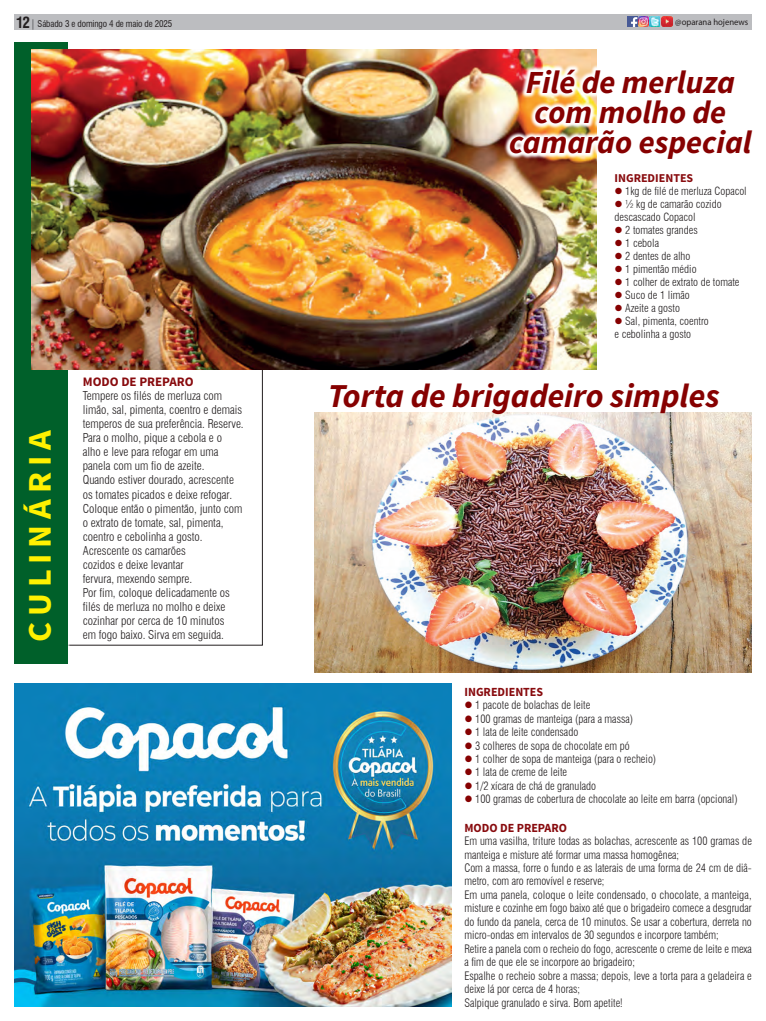
<style>
.page{position:relative;width:766px;height:1021px;background:#fff}
.page>*{position:absolute;margin:0;border:0;box-sizing:border-box;transform-origin:0 0}
.titulo_culinaria{font:italic 700 33.5px "Source Sans Pro";color:#860101}
.titulo_nsr{font:700 33.1px "Source Sans Pro";color:#fff101;scale:1.04 1}
.TEXTO_ESSE{font:italic 700 32.2px/29.9px "Source Sans Pro";color:#860101;text-align:center}
.t1{font:700 condensed 15px "Swiss 721 BT";color:#231f20}
.INGREDIENTES{font:700 13px "Source Sans Pro";color:#880b0e}
.INGREDIENTES-2{font:700 12.4px "Source Sans Pro";color:#880b0e}
.INGREDIENTES-3{font:700 12px "Source Sans Pro";color:#880b0e}
.Texto_Principal{font:300 condensed 11.9px/14px "Swiss 721 BT";color:#231f20}
.Texto_Principal-2{font:300 condensed 11.4px/13.4px "Swiss 721 BT";color:#231f20}
.Texto_Principal-3{font:300 condensed 11px/13px "Swiss 721 BT";color:#231f20}
.t2{font:condensed 9px "Swiss 721 BT";letter-spacing:-.01em;color:#231f20}
.t3{font:9px "Myriad Pro";color:#231f20;scale:.96 1}
.s1{color:#860101}
</style>
<div class="page">
<svg style="left:67px;top:42px;width:3px;height:622px"></svg>
<div style="left:14px;top:42px;width:53px;height:622px;background:#00602a"></div>
<img style="left:14px;top:683px;width:437px;height:323px">
<div style="left:14px;top:14px;width:737px;height:16px;background:#bcbdc0"></div>
<svg style="left:627px;top:17px;width:45px;height:10px"></svg>
<img style="left:31px;top:49px;width:565px;height:320px">
<img style="left:314px;top:413px;width:437px;height:259px">
<img style="left:504px;top:64px;width:93px;height:101px">
<p class="t1" style="left:16px;top:14px;width:15px">12</p>
<p class="t2" style="left:38px;top:19px;width:136px">Sábado 3 e domingo 4 de maio de 2025</p>
<p class="t3" style="left:675px;top:16px;width:77px">@oparana hojenews</p>
<p class="TEXTO_ESSE" style="left:509px;top:67px;width:244px">Filé de merluza com molho de camarão especial</p>
<p class="titulo_nsr" style="left:19px;top:641px;width:205px;rotate:-90deg">C U L I N Á R I A</p>
<p class="INGREDIENTES" style="left:83px;top:373px;width:112px">MODO DE PREPARO</p>
<p class="Texto_Principal" style="left:83px;top:389px;width:162px">Tempere os filés de merluza com limão, sal, pimenta, coentro e demais temperos de sua preferência. Reserve.</p>
<p class="Texto_Principal" style="left:83px;top:431px;width:141px">Para o molho, pique a cebola e o alho e leve para refogar em uma panela com um fio de azeite.</p>
<p class="Texto_Principal" style="left:83px;top:473px;width:161px">Quando estiver dourado, acrescente os tomates picados e deixe refogar.<br>Coloque então o pimentão, junto com o extrato de tomate, sal, pimenta, coentro e cebolinha a gosto.</p>
<p class="Texto_Principal" style="left:83px;top:543px;width:111px">Acrescente os camarões cozidos e deixe levantar fervura, mexendo sempre.</p>
<p class="Texto_Principal" style="left:83px;top:585px;width:148px">Por fim, coloque delicadamente os filés de merluza no molho e deixe cozinhar por cerca de 10 minutos em fogo baixo. Sirva em seguida.</p>
<p class="INGREDIENTES-3" style="left:614px;top:171px;width:80px">INGREDIENTES</p>
<p class="Texto_Principal-3" style="left:614px;top:185px;width:134px"><span class="s1">●</span> 1kg de filé de merluza Copacol</p>
<p class="Texto_Principal-3" style="left:614px;top:198px;width:109px"><span class="s1">●</span> ½ kg de camarão cozido descascado Copacol</p>
<p class="Texto_Principal-3" style="left:614px;top:224px;width:85px"><span class="s1">●</span> 2 tomates grandes</p>
<p class="Texto_Principal-3" style="left:614px;top:237px;width:46px"><span class="s1">●</span> 1 cebola</p>
<p class="Texto_Principal-3" style="left:614px;top:250px;width:77px"><span class="s1">●</span> 2 dentes de alho</p>
<p class="Texto_Principal-3" style="left:614px;top:263px;width:84px"><span class="s1">●</span> 1 pimentão médio</p>
<p class="Texto_Principal-3" style="left:614px;top:276px;width:126px"><span class="s1">●</span> 1 colher de extrato de tomate</p>
<p class="Texto_Principal-3" style="left:614px;top:289px;width:77px"><span class="s1">●</span> Suco de 1 limão</p>
<p class="Texto_Principal-3" style="left:614px;top:302px;width:67px"><span class="s1">●</span> Azeite a gosto</p>
<p class="Texto_Principal-3" style="left:614px;top:315px;width:96px"><span class="s1">●</span> Sal, pimenta, coentro e cebolinha a gosto</p>
<p class="titulo_culinaria" style="left:328px;top:374px;width:393px">Torta de brigadeiro simples</p>
<p class="INGREDIENTES-2" style="left:464px;top:683px;width:80px">INGREDIENTES</p>
<p class="Texto_Principal-2" style="left:464px;top:698px;width:127px"><span class="s1">●</span> 1 pacote de bolachas de leite</p>
<p class="Texto_Principal-2" style="left:464px;top:711px;width:170px"><span class="s1">●</span> 100 gramas de manteiga (para a massa)</p>
<p class="Texto_Principal-2" style="left:464px;top:725px;width:115px"><span class="s1">●</span> 1 lata de leite condensado</p>
<p class="Texto_Principal-2" style="left:464px;top:738px;width:167px"><span class="s1">●</span> 3 colheres de sopa de chocolate em pó</p>
<p class="Texto_Principal-2" style="left:464px;top:752px;width:193px"><span class="s1">●</span> 1 colher de sopa de manteiga (para o recheio)</p>
<p class="Texto_Principal-2" style="left:464px;top:765px;width:104px"><span class="s1">●</span> 1 lata de creme de leite</p>
<p class="Texto_Principal-2" style="left:464px;top:779px;width:133px"><span class="s1">●</span> 1/2 xícara de chá de granulado</p>
<p class="Texto_Principal-2" style="left:464px;top:792px;width:275px"><span class="s1">●</span> 100 gramas de cobertura de chocolate ao leite em barra (opcional)</p>
<p class="INGREDIENTES-2" style="left:464px;top:819px;width:104px">MODO DE PREPARO</p>
<p class="Texto_Principal-2" style="left:464px;top:834px;width:289px">Em uma vasilha, triture todas as bolachas, acrescente as 100 gramas de manteiga e misture até formar uma massa homogênea;</p>
<p class="Texto_Principal-2" style="left:464px;top:861px;width:289px">Com a massa, forre o fundo e as laterais de uma forma de 24 cm de diâ&shy;metro, com aro removível e reserve;</p>
<p class="Texto_Principal-2" style="left:464px;top:888px;width:289px;text-align:justify">Em uma panela, coloque o leite condensado, o chocolate, a manteiga, misture e cozinhe em fogo baixo até que o brigadeiro comece a desgrudar do fundo da panela, cerca de 10 minutos. Se usar a cobertura, derreta no micro-ondas em intervalos de 30 segundos e incorpore também;</p>
<p class="Texto_Principal-2" style="left:464px;top:941px;width:289px">Retire a panela com o recheio do fogo, acrescente o creme de leite e mexa a fim de que ele se incorpore ao brigadeiro;</p>
<p class="Texto_Principal-2" style="left:464px;top:968px;width:289px">Espalhe o recheio sobre a massa; depois, leve a torta para a geladeira e deixe lá por cerca de 4 horas;</p>
<p class="Texto_Principal-2" style="left:464px;top:995px;width:160px">Salpique granulado e sirva. Bom apetite!</p>
</div>
